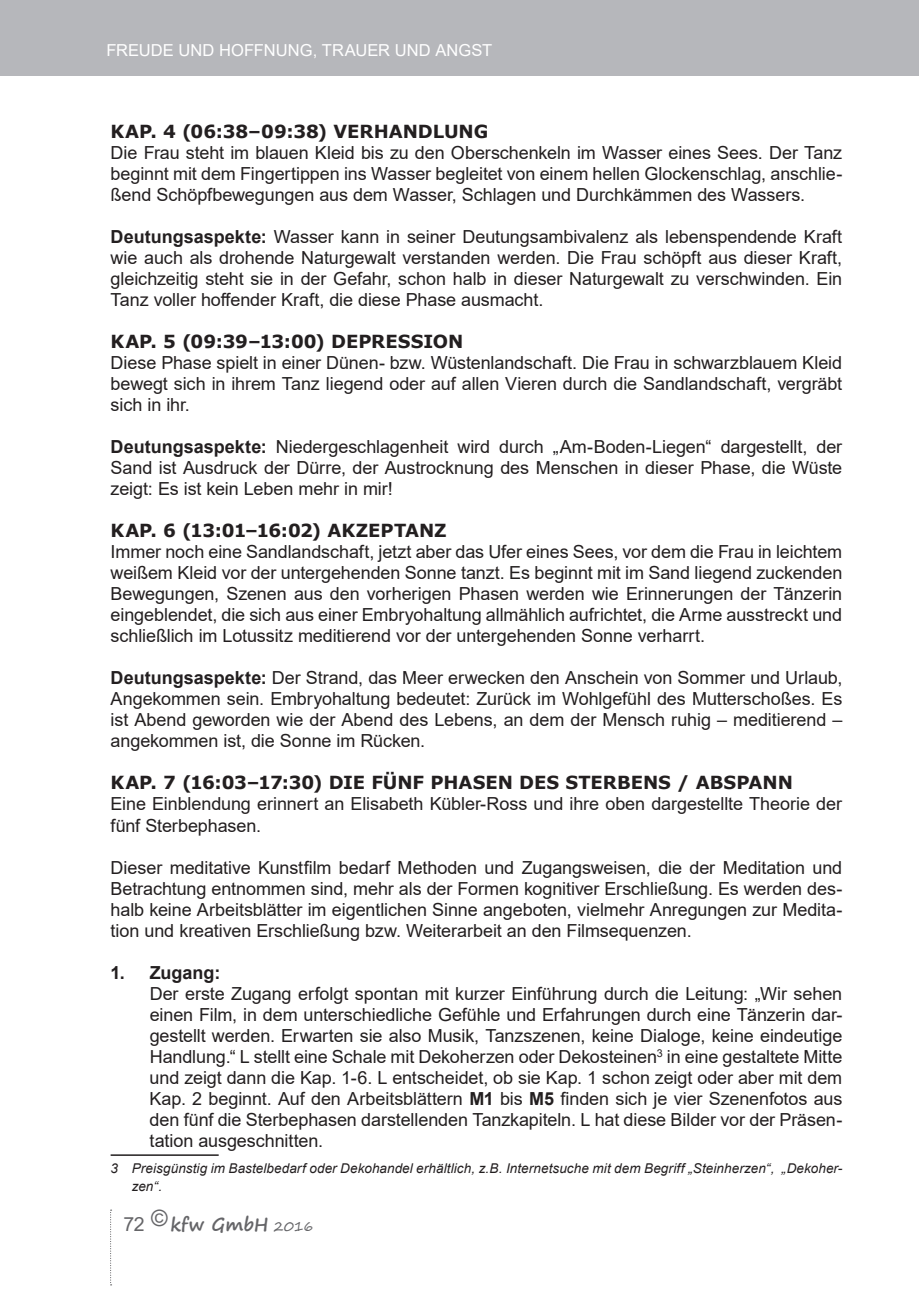
<style>
.page{position:relative;width:919px;height:1289px;background:#fff}
.page>*{position:absolute;margin:0;border:0;box-sizing:border-box;transform-origin:0 0}
.t1{font:18px/21px "Arial";letter-spacing:-.005em;color:#231f20;text-align:justify}
.t2{font:700 18px "Verdana";color:#231f20}
.t3{font:700 18px "Verdana";letter-spacing:-.03em;color:#231f20}
.t4{font:700 18px "Segoe Print";letter-spacing:.005em;color:#656568}
.t5{font:700 18px "Arial";color:#231f20}
.t6{font:16.5px "Arial";letter-spacing:.005em;color:#fff}
.t7{font:italic 13.5px/18px "Arial";letter-spacing:.005em;color:#231f20}
.s1{font-weight:700}
.s2{font-family:"Arial";font-weight:400;font-size:19.5px}
.s3{font-weight:400;font-size:13.5px}
</style>
<div class="page">
<div style="left:0;top:0;width:918px;height:75px;background:#b6b7bb"></div>
<svg style="left:110px;top:1209px;width:2px;height:76px"></svg>
<hr style="left:111px;top:1154px;width:108px;height:1px;background:#231f20">
<p class="t6" style="left:106px;top:39px;width:386px">Freude und Hoffnung, Trauer und Angst</p>
<p class="t2" style="left:111px;top:119px;width:377px">KAP. 4 (06:38–09:38) VERHANDLUNG</p>
<p class="t1" style="left:111px;top:142px;width:733px">Die Frau steht im blauen Kleid bis zu den Oberschenkeln im Wasser eines Sees. Der Tanz beginnt mit dem Fingertippen ins Wasser begleitet von einem hellen Glockenschlag, anschlie&shy;ßend Schöpfbewegungen aus dem Wasser, Schlagen und Durchkämmen des Wassers.</p>
<p class="t1" style="left:111px;top:226px;width:733px"><span class="s1">Deutungsaspekte:</span> Wasser kann in seiner Deutungsambivalenz als lebenspendende Kraft wie auch als drohende Naturgewalt verstanden werden. Die Frau schöpft aus dieser Kraft, gleichzeitig steht sie in der Gefahr, schon halb in dieser Naturgewalt zu verschwinden. Ein Tanz voller hoffender Kraft, die diese Phase ausmacht.</p>
<p class="t2" style="left:111px;top:329px;width:354px">KAP. 5 (09:39–13:00) DEPRESSION</p>
<p class="t1" style="left:111px;top:352px;width:733px">Diese Phase spielt in einer Dünen- bzw. Wüstenlandschaft. Die Frau in schwarzblauem Kleid bewegt sich in ihrem Tanz liegend oder auf allen Vieren durch die Sandlandschaft, vergräbt sich in ihr.</p>
<p class="t1" style="left:111px;top:436px;width:733px"><span class="s1">Deutungsaspekte:</span> Niedergeschlagenheit wird durch „Am-Boden-Liegen“ dargestellt, der Sand ist Ausdruck der Dürre, der Austrocknung des Menschen in dieser Phase, die Wüste zeigt: Es ist kein Leben mehr in mir!</p>
<p class="t3" style="left:111px;top:518px;width:232px">KAP. 6 (13:01–16:02) AKZ</p>
<p class="t2" style="left:368px;top:518px;width:78px">EPTANZ</p>
<p class="t1" style="left:111px;top:541px;width:733px">Immer noch eine Sandlandschaft, jetzt aber das Ufer eines Sees, vor dem die Frau in leichtem weißem Kleid vor der untergehenden Sonne tanzt. Es beginnt mit im Sand liegend zuckenden Bewegungen, Szenen aus den vorherigen Phasen werden wie Erinnerungen der Tänzerin eingeblendet, die sich aus einer Embryohaltung allmählich aufrichtet, die Arme ausstreckt und schließlich im Lotussitz meditierend vor der untergehenden Sonne verharrt.</p>
<p class="t1" style="left:111px;top:667px;width:733px"><span class="s1">Deutungsaspekte:</span> Der Strand, das Meer erwecken den Anschein von Sommer und Urlaub, Angekommen sein. Embryohaltung bedeutet: Zurück im Wohlgefühl des Mutterschoßes. Es ist Abend geworden wie der Abend des Lebens, an dem der Mensch ruhig – meditierend – angekommen ist, die Sonne im Rücken.</p>
<p class="t2" style="left:111px;top:770px;width:683px">KAP. 7 (16:03–17:30) DIE FÜ NF PHASEN DES STERBENS / ABSPANN</p>
<p class="t1" style="left:111px;top:793px;width:733px">Eine Einblendung erinnert an Elisabeth Kübler-Ross und ihre oben dargestellte Theorie der fünf Sterbephasen.</p>
<p class="t1" style="left:111px;top:856px;width:733px">Dieser meditative Kunstfilm bedarf Methoden und Zugangsweisen, die der Meditation und Betrachtung entnommen sind, mehr als der Formen kognitiver Erschließung. Es werden des&shy;halb keine Arbeitsblätter im eigentlichen Sinne angeboten, vielmehr Anregungen zur Medita&shy;tion und kreativen Erschließung bzw. Weiterarbeit an den Filmsequenzen.</p>
<p class="t5" style="left:111px;top:959px;width:111px">1. Zugang:</p>
<p class="t1" style="left:150px;top:982px;width:694px">Der erste Zugang erfolgt spontan mit kurzer Einführung durch die Leitung: „Wir sehen einen Film, in dem unterschiedliche Gefühle und Erfahrungen durch eine Tänzerin dar&shy;gestellt werden. Erwarten sie also Musik, Tanzszenen, keine Dialoge, keine eindeutige Handlung.“ L stellt eine Schale mit Dekoherzen oder Dekosteinen<sup>3</sup> in eine gestaltete Mitte und zeigt dann die Kap. 1-6. L entscheidet, ob sie Kap. 1 schon zeigt oder aber mit dem Kap. 2 beginnt. Auf den Arbeitsblättern <span class="s1">M1</span> bis <span class="s1">M5</span> finden sich je vier Szenenfotos aus den fünf die Sterbephasen darstellenden Tanzkapiteln. L hat diese Bilder vor der Präsen&shy;tation ausgeschnitten.</p>
<p class="t7" style="left:132px;top:1159px;width:712px;text-indent:-21px">3 Preisgünstig im Bastelbedarf oder Dekohandel erhältlich, z.B. Internetsuche mit dem Begriff „Steinherzen“, „Dekoher&shy;zen“.</p>
<p class="t4" style="left:123px;top:1207px;width:191px"><span class="s2">72</span> <sup>©</sup>kfw GmbH <span class="s3">2016</span></p>
</div>
